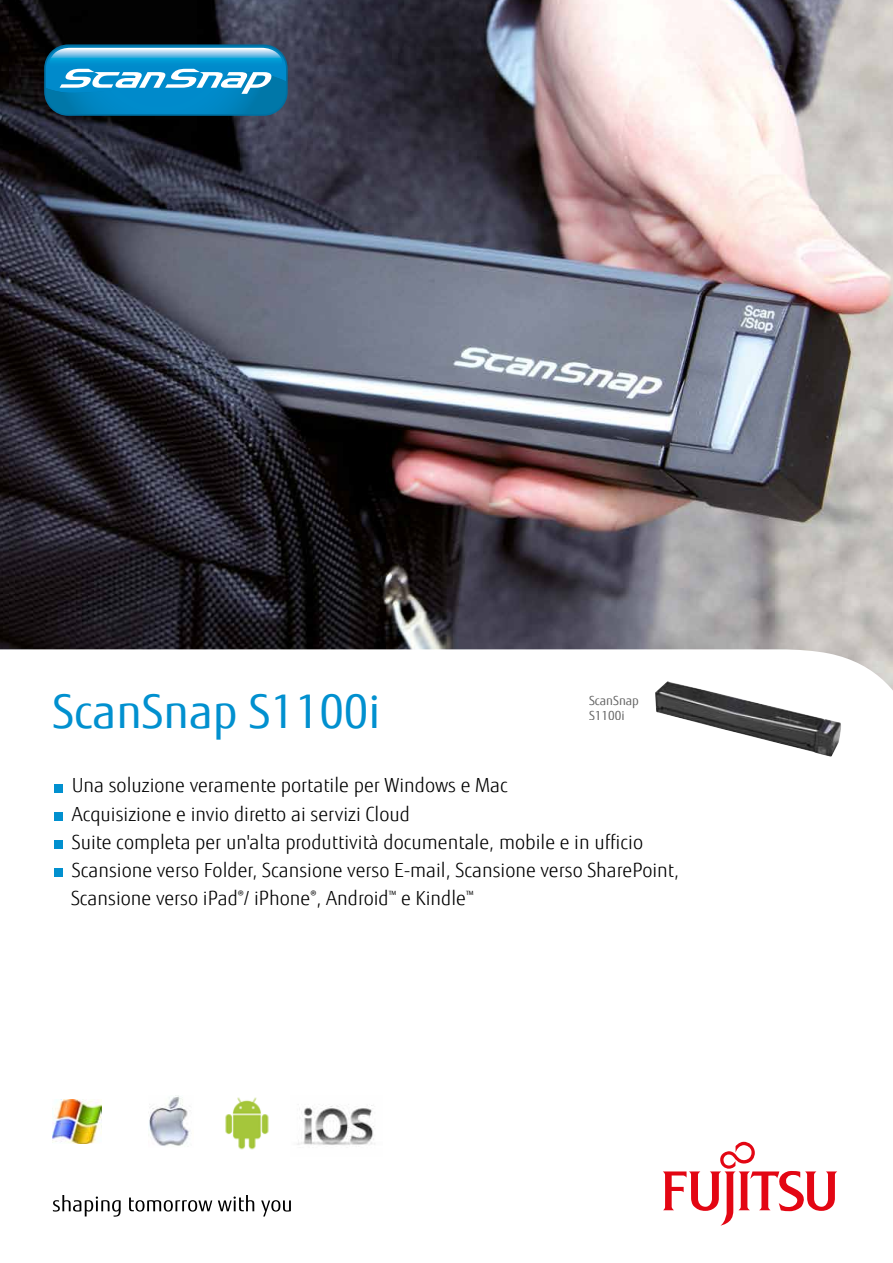
<style>
.page{position:relative;width:893px;height:1263px;background:#fff}
.page>*{position:absolute;margin:0;border:0;box-sizing:border-box;transform-origin:0 0}
.t1{font:46.5px "Fujitsu Sans";color:#0190cf}
.t2{font:300 19.5px/28.2px "Fujitsu Sans";color:#000}
.t3{font:12.6px/14.7px "Fujitsu Sans";color:#000}
</style>
<div class="page">
<img style="left:0;top:0;width:893px;height:649px">
<svg style="left:0;top:649px;width:893px;height:577px"></svg>
<svg style="left:53px;top:1195px;width:68px;height:21px"></svg>
<svg style="left:129px;top:1197px;width:83px;height:14px"></svg>
<svg style="left:218px;top:1195px;width:36px;height:16px"></svg>
<svg style="left:261px;top:1200px;width:30px;height:16px"></svg>
<svg style="left:663px;top:1142px;width:174px;height:83px"></svg>
<div style="left:44px;top:44px;width:244px;height:72px;background:#006fa1;border-radius:24px"></div>
<svg style="left:46px;top:46px;width:240px;height:68px;background:#349ece"></svg>
<img style="left:290px;top:1096px;width:92px;height:60px">
<img style="left:148px;top:1095px;width:45px;height:53px">
<img style="left:205px;top:1091px;width:84px;height:63px">
<img style="left:53px;top:1100px;width:49px;height:43px">
<img style="left:655px;top:681px;width:186px;height:76px">
<div style="left:54px;top:784px;width:9px;height:8px;background:#0190cf"></div>
<div style="left:54px;top:812px;width:9px;height:8px;background:#0190cf"></div>
<div style="left:54px;top:840px;width:9px;height:9px;background:#0190cf"></div>
<div style="left:54px;top:868px;width:9px;height:9px;background:#0190cf"></div>
<h1 class="t1" style="left:52px;top:684px;width:329px">ScanSnap S1100i</h1>
<p class="t3" style="left:589px;top:693px;width:51px">ScanSnap<br>S1100i</p>
<p class="t2" style="left:71px;top:771px;width:610px">Una soluzione veramente portatile per Windows e Mac<br>Acquisizione e invio diretto ai servizi Cloud<br>Suite completa per un'alta produttività documentale, mobile e in ufficio Scansione verso Folder, Scansione verso E-mail, Scansione verso SharePoint, Scansione verso iPad<sup>®</sup>/ iPhone<sup>®</sup>, Android<sup>™</sup> e Kindle<sup>™</sup></p>
</div>
